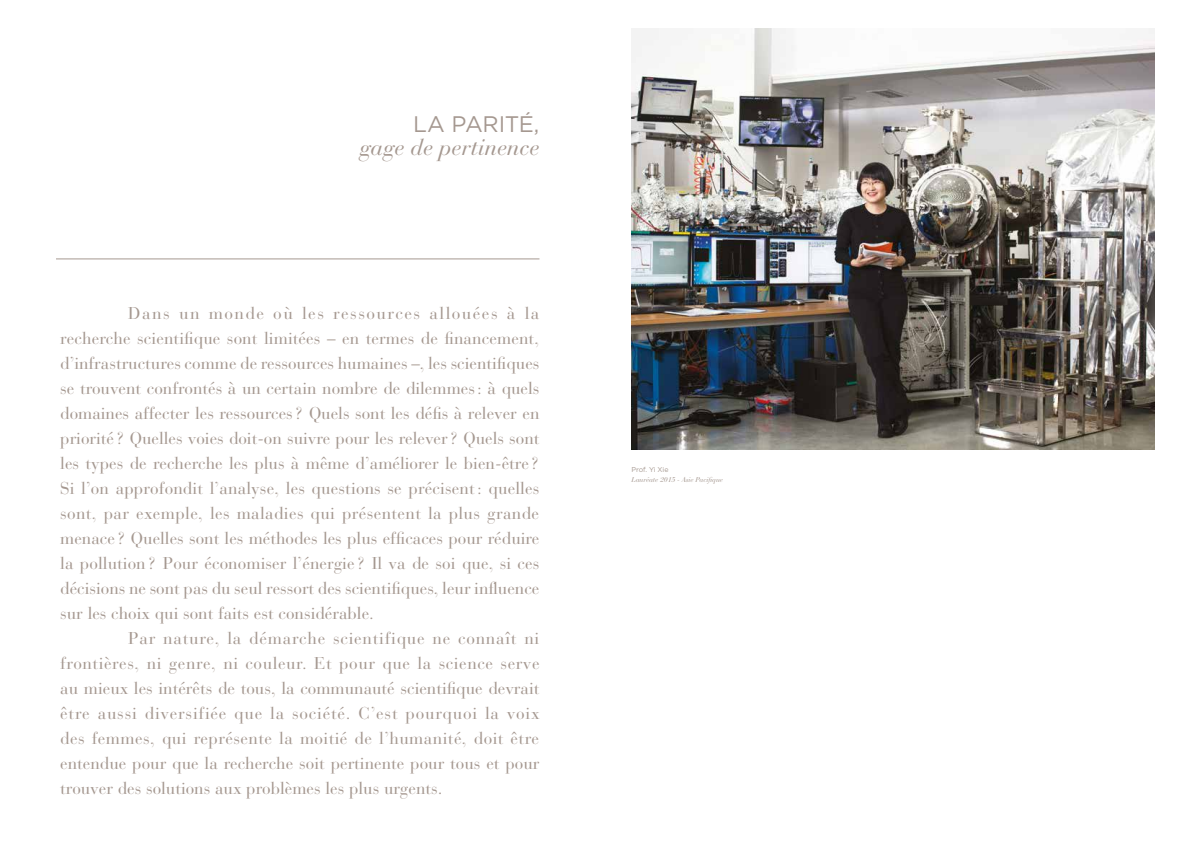
<style>
.page{position:relative;width:1191px;height:842px;background:#fff}
.page>*{position:absolute;margin:0;border:0;box-sizing:border-box;transform-origin:0 0}
.t1{font:italic 22.7px "Bauer Bodoni";letter-spacing:-.005em;color:#a59890}
.t2{font:22.5px "Gotham";letter-spacing:-.015em;color:#a59890}
.t3{font:17px "Bauer Bodoni";color:#a59890}
.t4{font:17px "Bauer Bodoni";letter-spacing:.045em;color:#a59890}
.t5{font:17px "Bauer Bodoni";letter-spacing:.02em;color:#a59890}
.t6{font:17px "Bauer Bodoni";letter-spacing:.03em;color:#a59890}
.t7{font:17px "Bauer Bodoni";letter-spacing:.025em;color:#a59890}
.t8{font:17px "Bauer Bodoni";letter-spacing:.085em;color:#a59890}
.t9{font:italic 7px "Bauer Bodoni";letter-spacing:-.01em;color:#a59890}
.t10{font:7px "Gotham";letter-spacing:-.015em;color:#a59890}
</style>
<div class="page">
<img style="left:631px;top:29px;width:524px;height:420px">
<hr style="left:56px;top:259px;width:483px;height:1px;background:#a59890">
<h2 class="t2" style="left:413px;top:110px;width:128px">LA PARITÉ,</h2>
<h1 class="t1" style="left:359px;top:133px;width:181px">gage de pertinence</h1>
<p class="t8" style="left:128px;top:303px;width:413px">Dans un monde où les ressources allouées à la</p>
<p class="t3" style="left:60px;top:328px;width:480px">recherche scientifique sont limitées – en termes de financement,</p>
<p class="t3" style="left:60px;top:353px;width:481px">d’infrastructures comme de ressources humaines –, les scientifiques</p>
<p class="t3" style="left:60px;top:378px;width:481px">se trouvent confrontés à un certain nombre de dilemmes: à quels</p>
<p class="t3" style="left:60px;top:403px;width:481px">domaines affecter les ressources ? Quels sont les défis à relever en</p>
<p class="t3" style="left:60px;top:428px;width:481px">priorité? Quelles voies doit-on suivre pour les relever? Quels sont</p>
<p class="t3" style="left:60px;top:453px;width:481px">les types de recherche les plus à même d’améliorer le bien-être?</p>
<p class="t3" style="left:60px;top:478px;width:481px">Si l’on approfondit l’analyse, les questions se précisent: quelles</p>
<p class="t5" style="left:60px;top:503px;width:480px">sont, par exemple, les maladies qui présentent la plus grande</p>
<p class="t3" style="left:60px;top:528px;width:481px">menace? Quelles sont les méthodes les plus efficaces pour réduire</p>
<p class="t3" style="left:60px;top:553px;width:481px">la pollution? Pour économiser l’énergie ? Il va de soi que, si ces</p>
<p class="t3" style="left:60px;top:578px;width:481px">décisions ne sont pas du seul ressort des scientifiques, leur influence</p>
<p class="t3" style="left:60px;top:603px;width:315px">sur les choix qui sont faits est considérable.</p>
<p class="t4" style="left:128px;top:628px;width:412px">Par nature, la démarche scientifique ne connaît ni</p>
<p class="t6" style="left:60px;top:653px;width:481px">frontières, ni genre, ni couleur. Et pour que la science serve</p>
<p class="t3" style="left:60px;top:678px;width:480px">au mieux les intérêts de tous, la communauté scientifique devrait</p>
<p class="t4" style="left:60px;top:703px;width:481px">être aussi diversifiée que la société. C’est pourquoi la voix</p>
<p class="t7" style="left:60px;top:728px;width:480px">des femmes, qui représente la moitié de l’humanité, doit être</p>
<p class="t3" style="left:60px;top:753px;width:481px">entendue pour que la recherche soit pertinente pour tous et pour</p>
<p class="t3" style="left:60px;top:778px;width:384px">trouver des solutions aux problèmes les plus urgents.</p>
<p class="t10" style="left:631px;top:465px;width:38px">Prof. Yi Xie</p>
<p class="t9" style="left:631px;top:475px;width:93px">Lauréate 2015 - Asie Pacifique</p>
</div>
